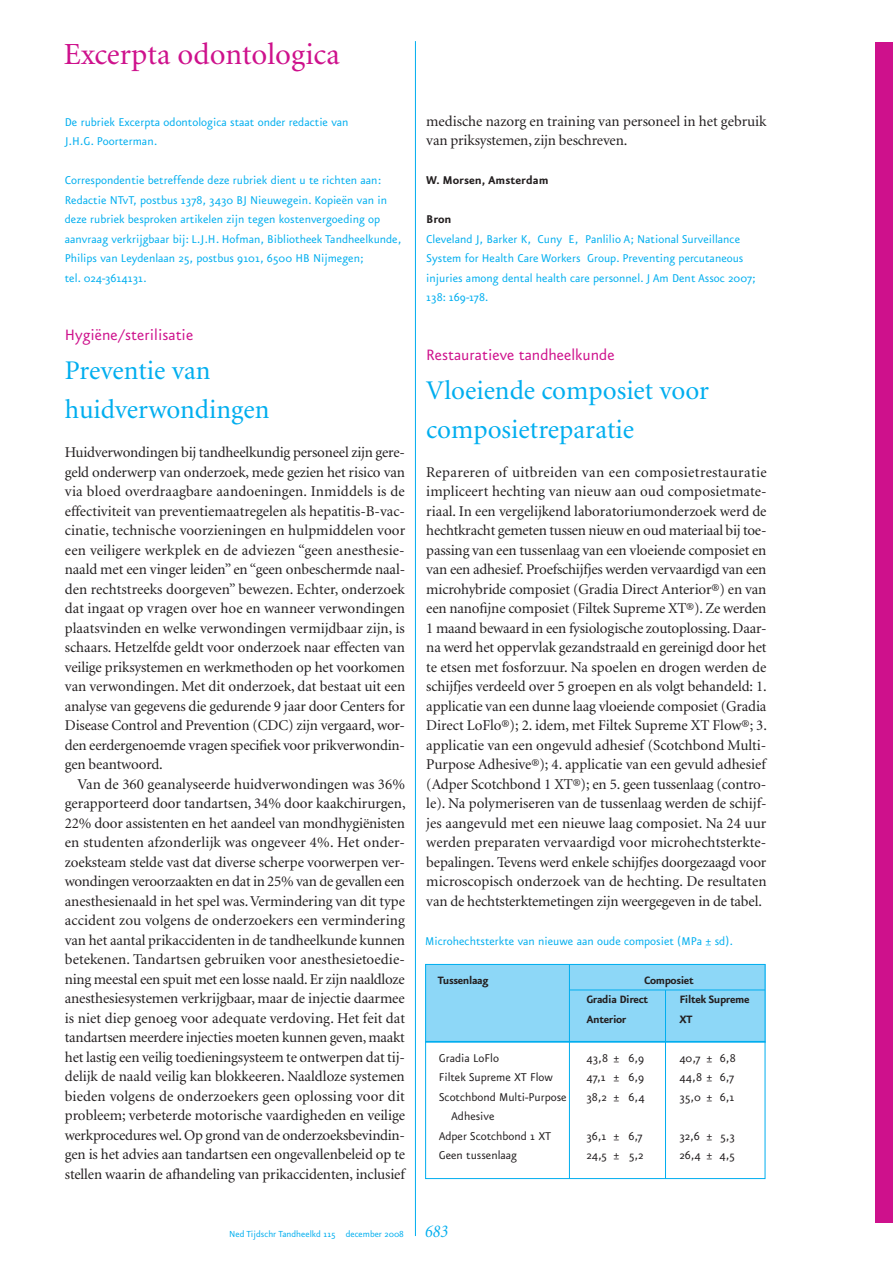
<style>
.page{position:relative;width:893px;height:1263px;background:#fff}
.page>*{position:absolute;margin:0;border:0;box-sizing:border-box;transform-origin:0 0}
.t1{font:30.75px "Minion";color:#ce118c}
.t2{font:27px/39px "Minion";color:#00aeef}
.t3{font:18px "Eureka Sans";color:#ce118c}
.t4{font:15px/19.5px "Minion";letter-spacing:-.01em;color:#231f20;text-align:justify}
.t5{font:13.5px/19.5px "Eureka Sans";color:#00aeef}
.t6{font:13.5px/19.5px "Eureka Sans";color:#231f20}
.t7{font:700 13.5px "Eureka Sans";color:#231f20}
.t8{font:700 12.75px/19.5px "Eureka Sans";letter-spacing:-.03em;color:#231f20}
.t9{font:10.5px "Eureka Sans";color:#00aeef}
.s1{font-family:"Minion";font-style:italic;font-size:18px}
</style>
<div class="page">
<div style="left:876px;top:43px;width:17px;height:1180px;background:#ce118c"></div>
<hr style="left:415px;top:41px;width:1px;height:1195px;background:#00aeef">
<div style="left:425px;top:964px;width:340px;height:78px;background:#8dd7f7"></div>
<hr style="left:425px;top:1041px;width:340px;height:1px;background:#00aeef">
<hr style="left:665px;top:990px;width:1px;height:188px;background:#00aeef">
<hr style="left:569px;top:964px;width:1px;height:214px;background:#00aeef">
<div style="left:425px;top:964px;width:340px;height:215px;border:1px solid #00aeef"></div>
<hr style="left:570px;top:989px;width:195px;height:1px;background:#00aeef">
<h1 class="t1" style="left:64px;top:39px;width:278px">Excerpta odontologica</h1>
<p class="t5" style="left:65px;top:113px;width:285px">De rubriek Excerpta odontologica staat onder redactie van<br>J.H.G. Poorterman.</p>
<p class="t5" style="left:65px;top:171px;width:338px">Correspondentie betreffende deze rubriek dient u te richten aan:<br>Redactie NTvT, postbus 1378, 3430 BJ Nieuwegein. Kopieën van in deze rubriek besproken artikelen zijn tegen kostenvergoeding op aanvraag verkrijgbaar bij: L.J.H. Hofman, Bibliotheek Tandheelkunde, Philips van Leydenlaan 25, postbus 9101, 6500 HB Nijmegen;<br>tel. 024-3614131.</p>
<p class="t3" style="left:65px;top:327px;width:130px">Hygiëne/sterilisatie</p>
<h2 class="t2" style="left:65px;top:352px;width:206px">Preventie van huidverwondingen</h2>
<p class="t4" style="left:65px;top:443px;width:342px">Huidverwondingen bij tandheelkundig personeel zijn gere&shy;geld onderwerp van onderzoek, mede gezien het risico van via bloed overdraagbare aandoeningen. Inmiddels is de effectiviteit van preventiemaatregelen als hepatitis-B-vac&shy;cinatie, technische voorzieningen en hulpmiddelen voor een veiligere werkplek en de adviezen “geen anesthesie&shy;naald met een vinger leiden” en “geen onbeschermde naal&shy;den rechtstreeks doorgeven” bewezen. Echter, onderzoek dat ingaat op vragen over hoe en wanneer verwondingen plaatsvinden en welke verwondingen vermijdbaar zijn, is schaars. Hetzelfde geldt voor onderzoek naar effecten van veilige priksystemen en werkmethoden op het voorkomen van verwondingen. Met dit onderzoek, dat bestaat uit een analyse van gegevens die gedurende 9 jaar door Centers for Disease Control and Prevention (CDC) zijn vergaard, wor&shy;den eerdergenoemde vragen specifiek voor prikverwondin&shy;gen beantwoord.</p>
<p class="t4" style="left:65px;top:775px;width:342px;text-indent:13px">Van de 360 geanalyseerde huidverwondingen was 36% gerapporteerd door tandartsen, 34% door kaakchirurgen, 22% door assistenten en het aandeel van mondhygiënisten en studenten afzonderlijk was ongeveer 4%. Het onder&shy;zoeksteam stelde vast dat diverse scherpe voorwerpen ver&shy;wondingen veroorzaakten en dat in 25% van de gevallen een anesthesienaald in het spel was. Vermindering van dit type accident zou volgens de onderzoekers een vermindering van het aantal prikaccidenten in de tandheelkunde kunnen betekenen. Tandartsen gebruiken voor anesthesietoedie&shy;ning meestal een spuit met een losse naald. Er zijn naaldloze anesthesiesystemen verkrijgbaar, maar de injectie daarmee is niet diep genoeg voor adequate verdoving. Het feit dat tandartsen meerdere injecties moeten kunnen geven, maakt het lastig een veilig toedieningsysteem te ontwerpen dat tij&shy;delijk de naald veilig kan blokkeeren. Naaldloze systemen bieden volgens de onderzoekers geen oplossing voor dit probleem; verbeterde motorische vaardigheden en veilige werkprocedures wel. Op grond van de onderzoeksbevindin&shy;gen is het advies aan tandartsen een ongevallenbeleid op te stellen waarin de afhandeling van prikaccidenten, inclusief</p>
<p class="t4" style="left:426px;top:112px;width:342px">medische nazorg en training van personeel in het gebruik van priksystemen, zijn beschreven.</p>
<p class="t7" style="left:426px;top:174px;width:124px">W. Morsen, Amsterdam</p>
<p class="t7" style="left:426px;top:213px;width:27px">Bron</p>
<p class="t5" style="left:426px;top:230px;width:331px">Cleveland J, Barker K, Cuny E, Panlilio A; National Surveillance System for Health Care Workers Group. Preventing percutaneous injuries among dental health care personnel. J Am Dent Assoc 2007; 138: 169-178.</p>
<p class="t3" style="left:426px;top:346px;width:190px">Restauratieve tandheelkunde</p>
<h2 class="t2" style="left:426px;top:372px;width:284px">Vloeiende composiet voor composietreparatie</h2>
<p class="t4" style="left:426px;top:463px;width:342px">Repareren of uitbreiden van een composietrestauratie impliceert hechting van nieuw aan oud composietmate&shy;riaal. In een vergelijkend laboratoriumonderzoek werd de hechtkracht gemeten tussen nieuw en oud materiaal bij toe&shy;passing van een tussenlaag van een vloeiende composiet en van een adhesief. Proefschijfjes werden vervaardigd van een microhybride composiet (Gradia Direct Anterior®) en van een nanofijne composiet (Filtek Supreme XT®). Ze werden 1 maand bewaard in een fysiologische zoutoplossing. Daar&shy;na werd het oppervlak gezandstraald en gereinigd door het te etsen met fosforzuur. Na spoelen en drogen werden de schijfjes verdeeld over 5 groepen en als volgt behandeld: 1. applicatie van een dunne laag vloeiende composiet (Gradia Direct LoFlo®); 2. idem, met Filtek Supreme XT Flow®; 3. applicatie van een ongevuld adhesief (Scotchbond Multi-Purpose Adhesive®); 4. applicatie van een gevuld adhesief (Adper Scotchbond 1 XT®); en 5. geen tussenlaag (contro&shy;le). Na polymeriseren van de tussenlaag werden de schijf&shy;jes aangevuld met een nieuwe laag composiet. Na 24 uur werden preparaten vervaardigd voor microhechtsterkte&shy;bepalingen. Tevens werd enkele schijfjes doorgezaagd voor microscopisch onderzoek van de hechting. De resultaten van de hechtsterktemetingen zijn weergegeven in de tabel.</p>
<p class="t5" style="left:425px;top:932px;width:309px">Microhechtsterkte van nieuwe aan oude composiet (MPa ± sd).</p>
<p class="t8" style="left:438px;top:971px;width:52px">Tussenlaag</p>
<p class="t8" style="left:586px;top:971px;width:109px;text-indent:58px">Composiet<br>Gradia Direct</p>
<p class="t8" style="left:679px;top:990px;width:72px">Filtek Supreme</p>
<p class="t8" style="left:586px;top:1010px;width:41px">Anterior</p>
<p class="t8" style="left:679px;top:1010px;width:14px">XT</p>
<p class="t6" style="left:439px;top:1049px;width:62px">Gradia LoFlo</p>
<p class="t6" style="left:586px;top:1049px;width:59px">43,8 ± 6,9</p>
<p class="t6" style="left:679px;top:1049px;width:58px">40,7 ± 6,8</p>
<p class="t6" style="left:439px;top:1068px;width:116px">Filtek Supreme XT Flow</p>
<p class="t6" style="left:586px;top:1068px;width:59px">47,1 ± 6,9</p>
<p class="t6" style="left:679px;top:1068px;width:56px">44,8 ± 6,7</p>
<p class="t6" style="left:439px;top:1088px;width:130px">Scotchbond Multi-Purpose</p>
<p class="t6" style="left:586px;top:1088px;width:60px">38,2 ± 6,4</p>
<p class="t6" style="left:679px;top:1088px;width:57px">35,0 ± 6,1</p>
<p class="t6" style="left:439px;top:1107px;width:114px;text-indent:12px">Adhesive<br>Adper Scotchbond 1 XT</p>
<p class="t6" style="left:586px;top:1127px;width:58px">36,1 ± 6,7</p>
<p class="t6" style="left:679px;top:1127px;width:57px">32,6 ± 5,3</p>
<p class="t6" style="left:439px;top:1146px;width:80px">Geen tussenlaag</p>
<p class="t6" style="left:586px;top:1146px;width:58px">24,5 ± 5,2</p>
<p class="t6" style="left:679px;top:1146px;width:57px">26,4 ± 4,5</p>
<p class="t9" style="left:229px;top:1229px;width:220px">Ned Tijdschr Tandheelkd 115 december 2008 <span class="s1">683</span></p>
</div>
